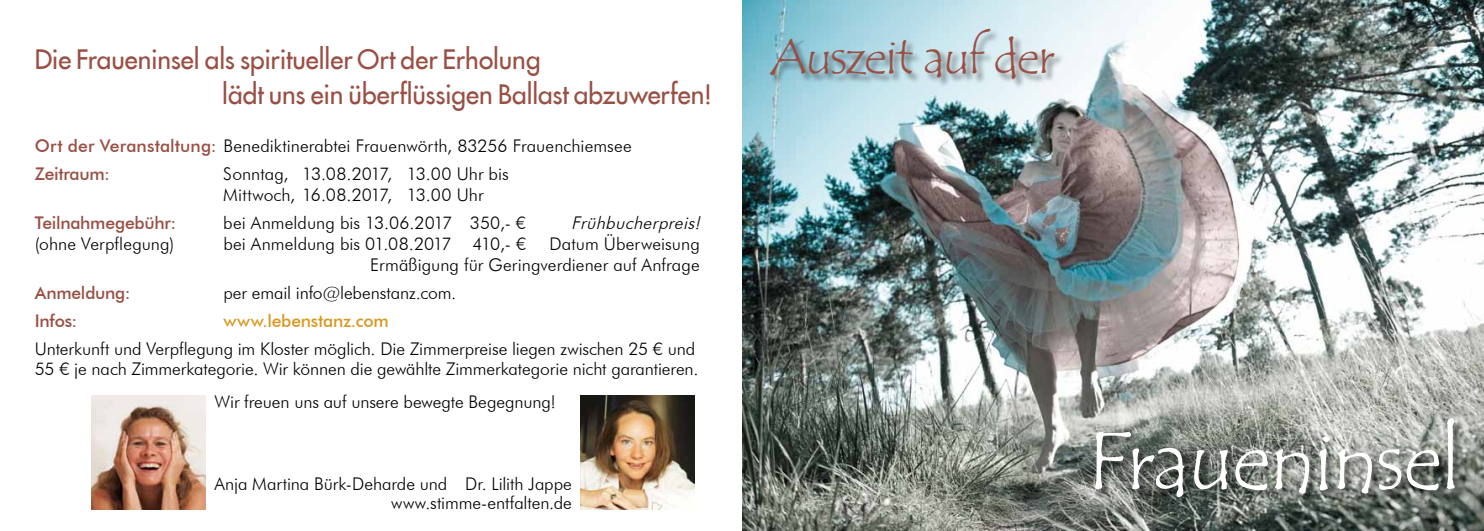
<style>
.page{position:relative;width:1484px;height:531px;background:#fff}
.page>*{position:absolute;margin:0;border:0;box-sizing:border-box;transform-origin:0 0}
.t1{font:84px "Tempus Sans ITC";letter-spacing:-.03em;color:#fff}
.t2{font:49px "Tempus Sans ITC";letter-spacing:-.04em;color:#994f44}
.t3{font:26.25px/35px "Futura LT";color:#994f44}
.t4{font:300 17.5px/21px "Futura BT";letter-spacing:-.005em;color:#000}
.t5{font:500 17.5px "Futura BT";letter-spacing:-.015em;color:#994f44}
.t6{font:500 17.5px "Futura BT";letter-spacing:-.01em;color:#d79923}
.t7{font:italic 300 17.5px "Futura BT";color:#000}
.s1{font-weight:500;color:#994f44}
</style>
<div class="page">
<img style="left:742px;top:0;width:741px;height:531px">
<div style="left:770px;top:30px;width:295px;height:60px;background:#000;opacity:.5"></div>
<div style="left:1094px;top:418px;width:370px;height:89px;background:#000;opacity:.5"></div>
<img style="left:580px;top:395px;width:114px;height:114px">
<img style="left:92px;top:395px;width:114px;height:114px">
<h3 class="t3" style="left:222px;top:42px;width:491px;text-indent:-187px">Die Fraueninsel als spiritueller Ort der Erholung<br>lädt uns ein überflüssigen Ballast abzuwerfen!</h3>
<p class="t4" style="left:35px;top:132px;width:598px;line-height:28px"><span class="s1">Ort der Veranstaltung:</span> Benediktinerabtei Frauenwörth, 83256 Frauenchiemsee<br><span class="s1">Zeitraum:</span></p>
<p class="t4" style="left:223px;top:163px;width:287px">Sonntag, 13.08.2017, 13.00 Uhr bis<br>Mittwoch, 16.08.2017, 13.00 Uhr</p>
<p class="t5" style="left:35px;top:212px;width:143px">Teilnahmegebühr:</p>
<p class="t4" style="left:223px;top:212px;width:304px">bei Anmeldung bis 13.06.2017 350,- €</p>
<p class="t7" style="left:571px;top:212px;width:135px">Frühbucherpreis!</p>
<p class="t4" style="left:35px;top:233px;width:141px">(ohne Verpflegung)</p>
<p class="t4" style="left:223px;top:233px;width:304px">bei Anmeldung bis 01.08.2017 410,- €</p>
<p class="t4" style="left:370px;top:233px;width:331px;text-align:right">Datum Überweisung<br>Ermäßigung für Geringverdiener auf Anfrage</p>
<p class="t5" style="left:35px;top:282px;width:97px">Anmeldung:</p>
<p class="t4" style="left:223px;top:282px;width:234px">per email info@lebenstanz.com.</p>
<p class="t5" style="left:35px;top:310px;width:44px">Infos:</p>
<p class="t6" style="left:223px;top:310px;width:167px">www.lebenstanz.com</p>
<p class="t4" style="left:35px;top:339px;width:665px;line-height:19.2px">Unterkunft und Verpflegung im Kloster möglich. Die Zimmerpreise liegen zwischen 25 € und<br>55 € je nach Zimmerkategorie. Wir können die gewählte Zimmerkategorie nicht garantieren.</p>
<p class="t4" style="left:215px;top:391px;width:343px">Wir freuen uns auf unsere bewegte Begegnung!</p>
<p class="t4" style="left:215px;top:474px;width:359px;line-height:19.2px;text-align:right">Anja Martina Bürk-Deharde und Dr. Lilith Jappe www.stimme-entfalten.de</p>
<h2 class="t2" style="left:770px;top:26px;width:286px">Auszeit auf der</h2>
<h1 class="t1" style="left:1086px;top:408px;width:376px">Fraueninsel</h1>
</div>
